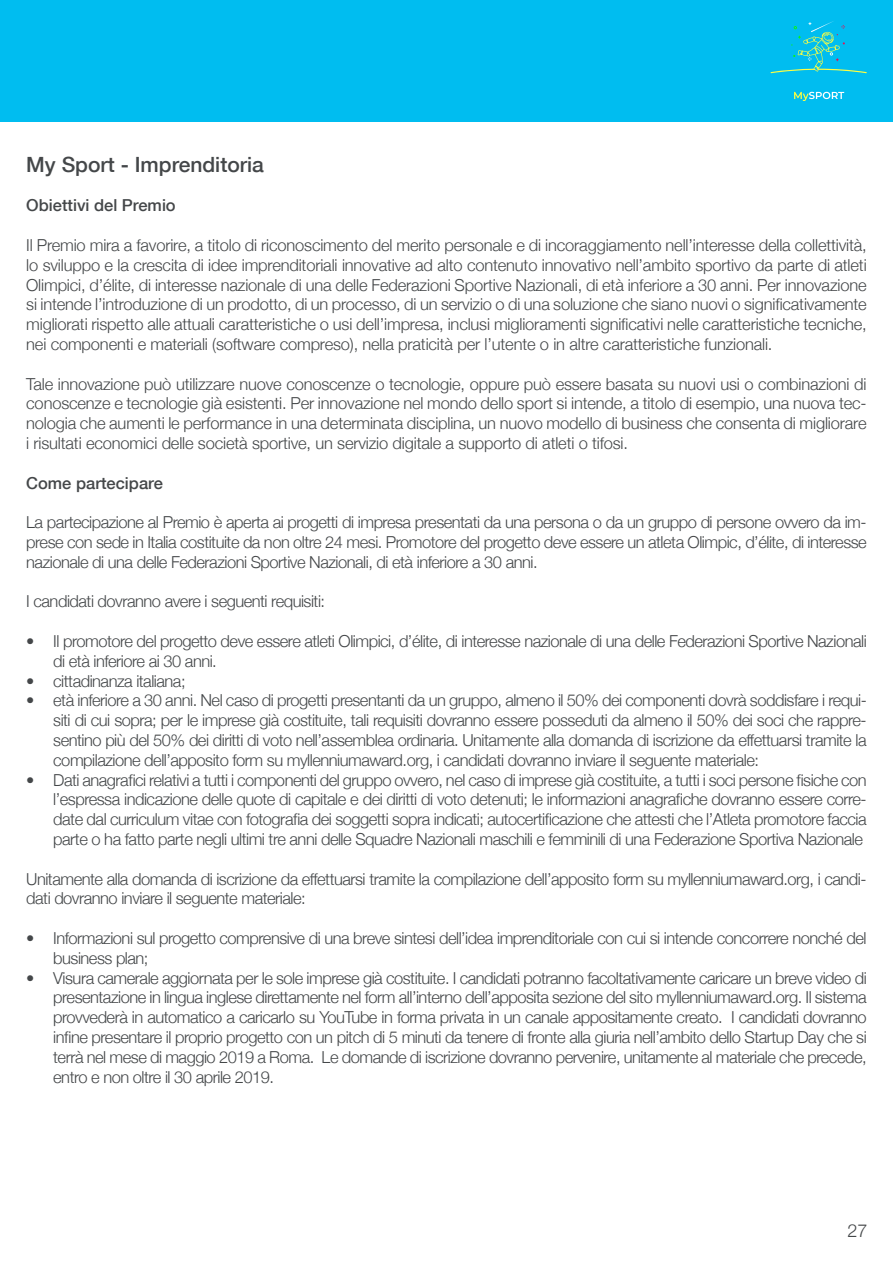
<style>
.page{position:relative;width:893px;height:1263px;background:#fff}
.page>*{position:absolute;margin:0;border:0;box-sizing:border-box;transform-origin:0 0}
.t1{font:500 21px "Helvetica Neue";color:#444749}
.t2{font:300 18px "Helvetica Neue";color:#444749}
.t3{font:300 16.5px/19.8px "Helvetica Neue";letter-spacing:-.03em;color:#444749;text-align:justify}
.t4{font:500 16.5px "Helvetica Neue";color:#444749}
</style>
<div class="page">
<div style="left:0;top:0;width:893px;height:122px;background:#00bdf0"></div>
<svg style="left:794px;top:92px;width:50px;height:9px"></svg>
<svg style="left:771px;top:21px;width:96px;height:52px"></svg>
<p class="t1" style="left:26px;top:147px;width:239px">My Sport - Imprenditoria</p>
<p class="t4" style="left:26px;top:192px;width:151px">Obiettivi del Premio</p>
<p class="t3" style="left:26px;top:234px;width:842px">Il Premio mira a favorire, a titolo di riconoscimento del merito personale e di incoraggiamento nell’interesse della collettività, lo sviluppo e la crescita di idee imprenditoriali innovative ad alto contenuto innovativo nell’ambito sportivo da parte di atleti Olimpici, d’élite, di interesse nazionale di una delle Federazioni Sportive Nazionali, di età inferiore a 30 anni. Per innovazione si intende l’introduzione di un prodotto, di un processo, di un servizio o di una soluzione che siano nuovi o significativamente migliorati rispetto alle attuali caratteristiche o usi dell’impresa, inclusi miglioramenti significativi nelle caratteristiche tecniche, nei componenti e materiali (software compreso), nella praticità per l’utente o in altre caratteristiche funzionali.</p>
<p class="t3" style="left:26px;top:373px;width:842px">Tale innovazione può utilizzare nuove conoscenze o tecnologie, oppure può essere basata su nuovi usi o combinazioni di conoscenze e tecnologie già esistenti. Per innovazione nel mondo dello sport si intende, a titolo di esempio, una nuova tec&shy;nologia che aumenti le performance in una determinata disciplina, un nuovo modello di business che consenta di migliorare i risultati economici delle società sportive, un servizio digitale a supporto di atleti o tifosi.</p>
<p class="t4" style="left:26px;top:469px;width:138px">Come partecipare</p>
<p class="t3" style="left:26px;top:511px;width:842px">La partecipazione al Premio è aperta ai progetti di impresa presentati da una persona o da un gruppo di persone ovvero da im&shy;prese con sede in Italia costituite da non oltre 24 mesi. Promotore del progetto deve essere un atleta Olimpic, d’élite, di interesse nazionale di una delle Federazioni Sportive Nazionali, di età inferiore a 30 anni.</p>
<p class="t3" style="left:26px;top:591px;width:300px">I candidati dovranno avere i seguenti requisiti:</p>
<p class="t3" style="left:53px;top:630px;width:815px;text-indent:-27px">• Il promotore del progetto deve essere atleti Olimpici, d’élite, di interesse nazionale di una delle Federazioni Sportive Nazionali di età inferiore ai 30 anni.</p>
<p class="t3" style="left:26px;top:670px;width:161px">• cittadinanza italiana;</p>
<p class="t3" style="left:53px;top:690px;width:815px;text-indent:-27px">• età inferiore a 30 anni. Nel caso di progetti presentanti da un gruppo, almeno il 50% dei componenti dovrà soddisfare i requi&shy;siti di cui sopra; per le imprese già costituite, tali requisiti dovranno essere posseduti da almeno il 50% dei soci che rappre&shy;sentino più del 50% dei diritti di voto nell’assemblea ordinaria. Unitamente alla domanda di iscrizione da effettuarsi tramite la compilazione dell’apposito form su myllenniumaward.org, i candidati dovranno inviare il seguente materiale:</p>
<p class="t3" style="left:53px;top:769px;width:815px;text-indent:-27px">• Dati anagrafici relativi a tutti i componenti del gruppo ovvero, nel caso di imprese già costituite, a tutti i soci persone fisiche con l’espressa indicazione delle quote di capitale e dei diritti di voto detenuti; le informazioni anagrafiche dovranno essere corre&shy;date dal curriculum vitae con fotografia dei soggetti sopra indicati; autocertificazione che attesti che l’Atleta promotore faccia parte o ha fatto parte negli ultimi tre anni delle Squadre Nazionali maschili e femminili di una Federazione Sportiva Nazionale</p>
<p class="t3" style="left:26px;top:868px;width:842px">Unitamente alla domanda di iscrizione da effettuarsi tramite la compilazione dell’apposito form su myllenniumaward.org, i candi&shy;dati dovranno inviare il seguente materiale:</p>
<p class="t3" style="left:53px;top:927px;width:815px;text-indent:-27px">• Informazioni sul progetto comprensive di una breve sintesi dell’idea imprenditoriale con cui si intende concorrere nonché del business plan;</p>
<p class="t3" style="left:53px;top:967px;width:815px;text-indent:-27px">• Visura camerale aggiornata per le sole imprese già costituite. I candidati potranno facoltativamente caricare un breve video di presentazione in lingua inglese direttamente nel form all’interno dell’apposita sezione del sito myllenniumaward.org. Il sistema provvederà in automatico a caricarlo su YouTube in forma privata in un canale appositamente creato. I candidati dovranno infine presentare il proprio progetto con un pitch di 5 minuti da tenere di fronte alla giuria nell’ambito dello Startup Day che si terrà nel mese di maggio 2019 a Roma. Le domande di iscrizione dovranno pervenire, unitamente al materiale che precede, entro e non oltre il 30 aprile 2019.</p>
<p class="t2" style="left:847px;top:1216px;width:22px">27</p>
</div>
